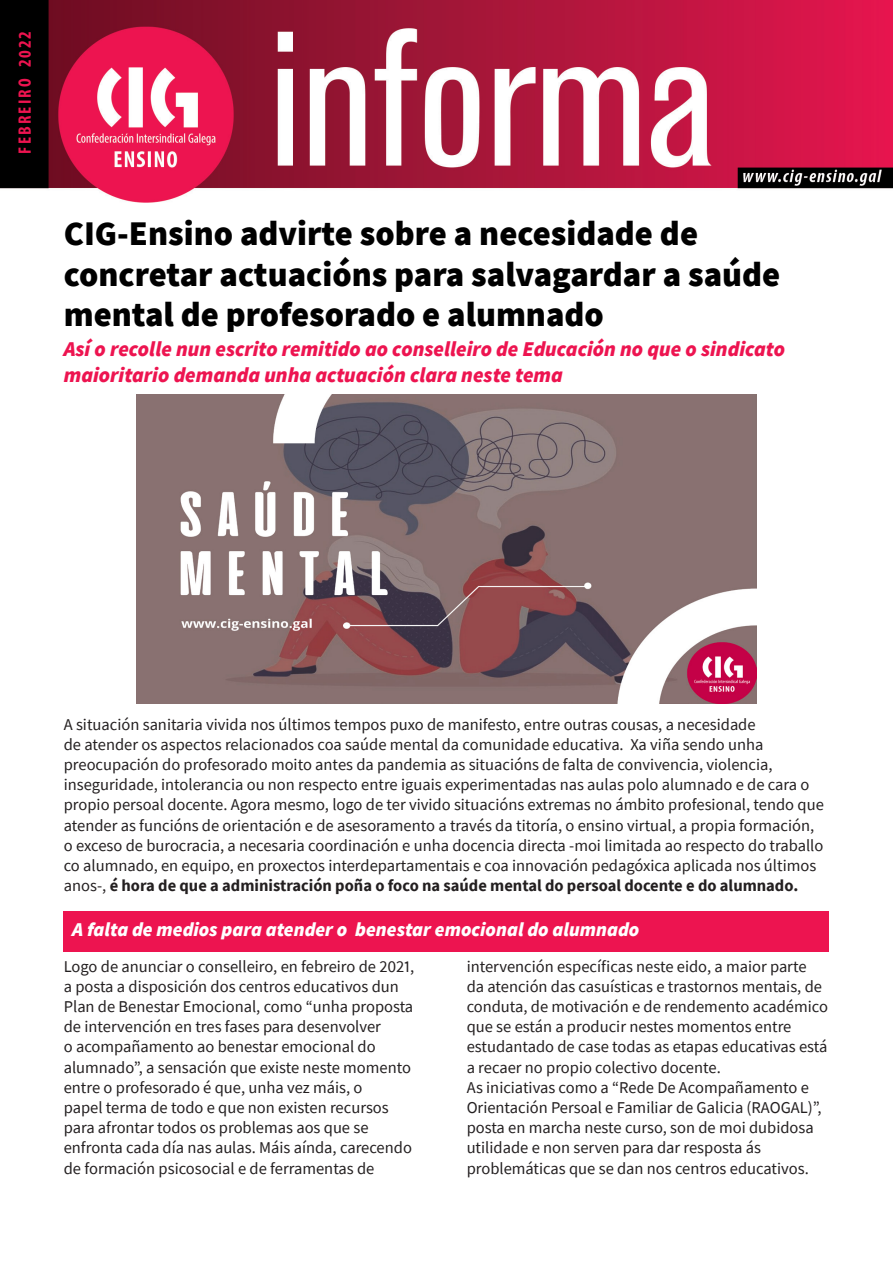
<style>
.page{position:relative;width:893px;height:1263px;background:#fff}
.page>*{position:absolute;margin:0;border:0;box-sizing:border-box;transform-origin:0 0}
.Titular_con_entradin{font:900 34.5px/40.3px "Source Sans Pro";color:#000}
.Destaque_esquerda{font:italic 900 21px/25.2px "Source Sans Pro";color:#ed1450}
.Destaque_esquerda-2{font:italic 900 19.5px "Source Sans Pro";color:#fff}
.t1{font:700 condensed 18px "Myriad Pro";letter-spacing:.12em;color:#ed1450}
.t2{font:16.5px/20.2px "Source Sans Pro";color:#231f20}
.s1{font-weight:700}
</style>
<div class="page">
<img style="left:0;top:0;width:893px;height:202px">
<img style="left:136px;top:395px;width:621px;height:309px">
<div style="left:64px;top:911px;width:765px;height:41px;background:#ed1450"></div>
<p class="t1" style="left:13px;top:154px;width:124px;rotate:-90deg">FEBREIRO 2022</p>
<p class="Titular_con_entradin" style="left:64px;top:213px;width:718px">CIG-Ensino advirte sobre a necesidade de concretar actuacións para salvagardar a saúde mental de profesorado e alumnado</p>
<p class="Destaque_esquerda" style="left:64px;top:336px;width:723px">Así o recolle nun escrito remitido ao conselleiro de Educación no que o sindicato maioritario demanda unha actuación clara neste tema</p>
<p class="t2" style="left:64px;top:714px;width:762px">A situación sanitaria vivida nos últimos tempos puxo de manifesto, entre outras cousas, a necesidade<br>de atender os aspectos relacionados coa saúde mental da comunidade educativa. Xa viña sendo unha preocupación do profesorado moito antes da pandemia as situacións de falta de convivencia, violencia, inseguridade, intolerancia ou non respecto entre iguais experimentadas nas aulas polo alumnado e de cara o propio persoal docente. Agora mesmo, logo de ter vivido situacións extremas no ámbito profesional, tendo que atender as funcións de orientación e de asesoramento a través da titoría, o ensino virtual, a propia formación, o exceso de burocracia, a necesaria coordinación e unha docencia directa -moi limitada ao respecto do traballo co alumnado, en equipo, en proxectos interdepartamentais e coa innovación pedagóxica aplicada nos últimos anos-, <span class="s1">é hora de que a administración poña o foco na saúde mental do persoal docente e do alumnado.</span></p>
<p class="Destaque_esquerda-2" style="left:72px;top:916px;width:568px">A falta de medios para atender o benestar emocional do alumnado</p>
<p class="t2" style="left:64px;top:956px;width:352px">Logo de anunciar o conselleiro, en febreiro de 2021, a posta a disposición dos centros educativos dun Plan de Benestar Emocional, como “unha proposta de intervención en tres fases para desenvolver<br>o acompañamento ao benestar emocional do alumnado”, a sensación que existe neste momento entre o profesorado é que, unha vez máis, o<br>papel terma de todo e que non existen recursos para afrontar todos os problemas aos que se enfronta cada día nas aulas. Máis aínda, carecendo de formación psicosocial e de ferramentas de</p>
<p class="t2" style="left:467px;top:956px;width:363px">intervención específicas neste eido, a maior parte da atención das casuísticas e trastornos mentais, de conduta, de motivación e de rendemento académico que se están a producir nestes momentos entre estudantado de case todas as etapas educativas está a recaer no propio colectivo docente.</p>
<p class="t2" style="left:467px;top:1077px;width:357px">As iniciativas como a “Rede De Acompañamento e Orientación Persoal e Familiar de Galicia (RAOGAL)”, posta en marcha neste curso, son de moi dubidosa utilidade e non serven para dar resposta ás problemáticas que se dan nos centros educativos.</p>
</div>
